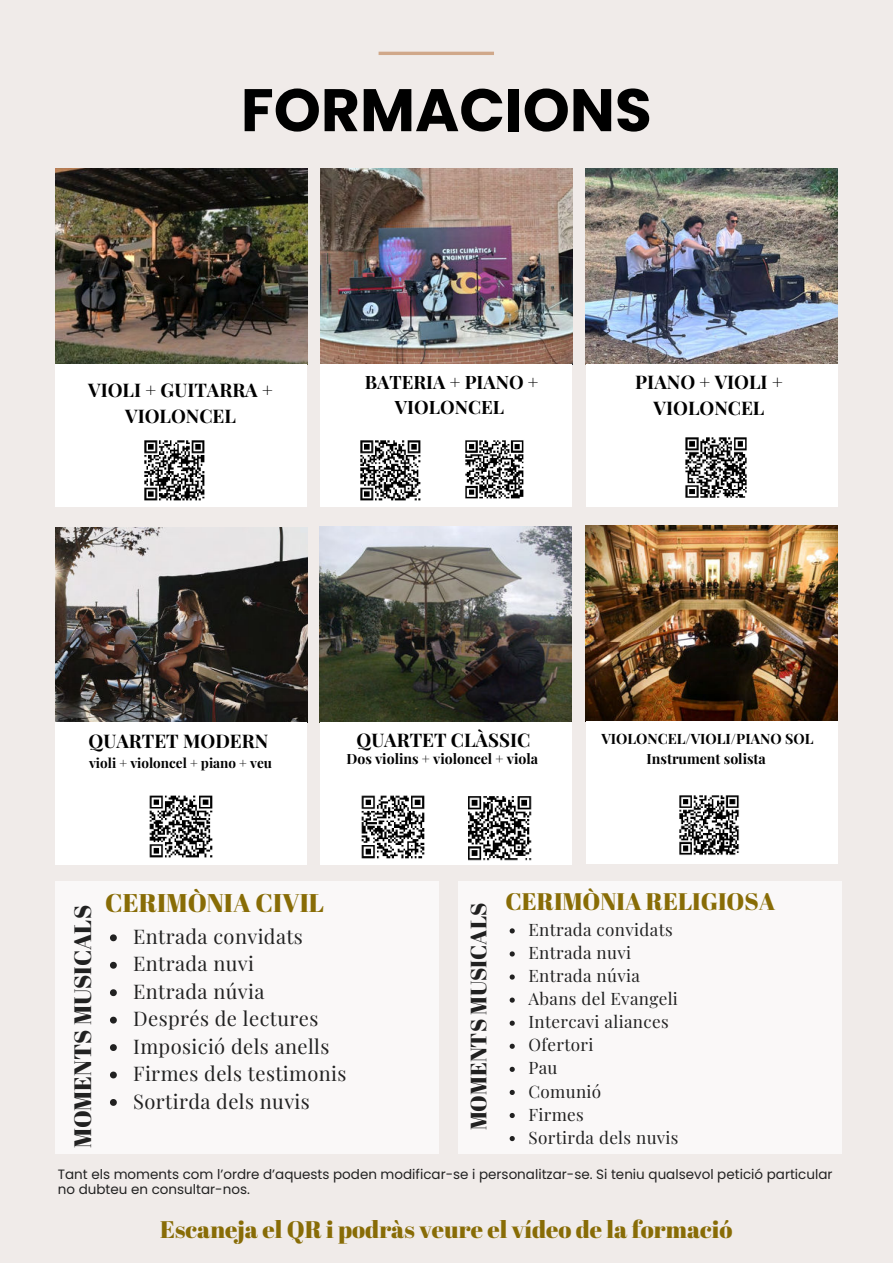
<style>
.page{position:relative;width:893px;height:1264px;background:#fff}
.page>*{position:absolute;margin:0;border:0;box-sizing:border-box;transform-origin:0 0}
.t1{font:700 60px "Poppins";color:#000}
.t2{font:25.65px "Abril Fatface";color:#886c06}
.t3{font:24px "Abril Fatface";color:#886c06}
.t4{font:23.85px "Abril Fatface";color:#886c06}
.t5{font:23.7px "Abril Fatface";color:#212121}
.t6{font:22.2px "Abril Fatface";color:#212121}
.t7{font:20.1px/27.5px "Playfair Display";letter-spacing:.02em;color:#212121}
.t8{font:700 18.75px/25.8px "Playfair Display";color:#000;text-align:center}
.t9{font:700 18.45px/24.8px "Playfair Display";color:#000;text-align:center}
.t10{font:17.1px/23.1px "Playfair Display";letter-spacing:.02em;color:#212121}
.t11{font:700 14.25px "Playfair Display";color:#000}
.t12{font:700 14.1px "Playfair Display";color:#000}
.t13{font:13.5px/14.5px "Poppins";color:#212121}
.t14{font:700 13.5px "Playfair Display";color:#000}
</style>
<div class="page">
<div style="left:0;top:0;width:892px;height:1262px;background:#f0ebe9"></div>
<img style="left:320px;top:169px;width:252px;height:195px">
<img style="left:586px;top:169px;width:251px;height:195px">
<div style="left:586px;top:364px;width:251px;height:142px;background:#fff"></div>
<div style="left:320px;top:364px;width:252px;height:142px;background:#fff"></div>
<hr style="left:378px;top:52px;width:116px;height:3px;background:#d0a88a">
<img style="left:320px;top:526px;width:251px;height:195px">
<img style="left:55px;top:527px;width:252px;height:195px">
<div style="left:320px;top:721px;width:251px;height:143px;background:#fff"></div>
<div style="left:55px;top:722px;width:252px;height:143px;background:#fff"></div>
<img style="left:360px;top:440px;width:61px;height:61px">
<img style="left:465px;top:440px;width:59px;height:59px">
<img style="left:149px;top:795px;width:64px;height:63px">
<img style="left:685px;top:437px;width:62px;height:61px">
<img style="left:361px;top:795px;width:64px;height:64px">
<img style="left:55px;top:169px;width:252px;height:195px">
<div style="left:55px;top:364px;width:252px;height:142px;background:#fff"></div>
<img style="left:137px;top:440px;width:73px;height:67px">
<div style="left:55px;top:881px;width:384px;height:272px;background:#faf8f8"></div>
<div style="left:458px;top:881px;width:383px;height:272px;background:#faf8f8"></div>
<img style="left:586px;top:525px;width:251px;height:196px">
<div style="left:586px;top:721px;width:251px;height:142px;background:#fff"></div>
<img style="left:679px;top:795px;width:61px;height:61px">
<img style="left:468px;top:796px;width:64px;height:65px">
<svg style="left:110px;top:934px;width:7px;height:7px"></svg>
<svg style="left:110px;top:961px;width:7px;height:7px"></svg>
<svg style="left:110px;top:989px;width:7px;height:7px"></svg>
<svg style="left:110px;top:1016px;width:7px;height:7px"></svg>
<svg style="left:110px;top:1044px;width:7px;height:6px"></svg>
<svg style="left:110px;top:1071px;width:7px;height:7px"></svg>
<svg style="left:110px;top:1099px;width:7px;height:6px"></svg>
<svg style="left:509px;top:928px;width:5px;height:5px"></svg>
<svg style="left:509px;top:951px;width:5px;height:5px"></svg>
<svg style="left:509px;top:974px;width:5px;height:5px"></svg>
<svg style="left:509px;top:997px;width:5px;height:5px"></svg>
<svg style="left:509px;top:1020px;width:5px;height:5px"></svg>
<svg style="left:509px;top:1043px;width:5px;height:5px"></svg>
<svg style="left:509px;top:1066px;width:5px;height:5px"></svg>
<svg style="left:509px;top:1089px;width:5px;height:5px"></svg>
<svg style="left:509px;top:1113px;width:5px;height:5px"></svg>
<svg style="left:509px;top:1136px;width:5px;height:5px"></svg>
<h1 class="t1" style="left:241px;top:75px;width:412px">FORMACIONS</h1>
<h3 class="t8" style="left:88px;top:376px;width:186px">VIOLI + GUITARRA +<br>VIOLONCEL</h3>
<h3 class="t9" style="left:365px;top:368px;width:175px">BATERIA + PIANO +<br>VIOLONCEL</h3>
<h3 class="t8" style="left:635px;top:368px;width:149px">PIANO + VIOLI +<br>VIOLONCEL</h3>
<h3 class="t8" style="left:89px;top:726px;width:181px">QUARTET MODERN</h3>
<h3 class="t8" style="left:356px;top:725px;width:175px">QUARTET CLÀSSIC</h3>
<p class="t12" style="left:346px;top:748px;width:193px">Dos violins + violoncel + viola</p>
<p class="t14" style="left:89px;top:752px;width:184px">violi + violoncel + piano + veu</p>
<p class="t11" style="left:601px;top:728px;width:213px">VIOLONCEL/VIOLI/PIANO SOL</p>
<p class="t12" style="left:646px;top:747px;width:121px">Instrument solista</p>
<h3 class="t4" style="left:505px;top:885px;width:271px">CERIMÒNIA RELIGIOSA</h3>
<p class="t10" style="left:528px;top:916px;width:152px">Entrada convidats<br>Entrada nuvi<br>Entrada núvia<br>Abans del Evangeli<br>Intercavi aliances<br>Ofertori<br>Pau<br>Comunió<br>Firmes<br>Sortirda dels nuvis</p>
<p class="t13" style="left:58px;top:1167px;width:776px">Tant els moments com l’ordre d’aquests poden modificar-se i personalitzar-se. Si teniu qualsevol petició particular no dubteu en consultar-nos.</p>
<h2 class="t2" style="left:105px;top:885px;width:220px">CERIMÒNIA CIVIL</h2>
<h3 class="t7" style="left:133px;top:921px;width:215px">Entrada convidats<br>Entrada nuvi<br>Entrada núvia<br>Després de lectures<br>Imposició dels anells<br>Firmes dels testimonis<br>Sortirda dels nuvis</h3>
<h3 class="t6" style="left:463px;top:1130px;width:229px;rotate:-90deg">MOMENTS MUSICALS</h3>
<h3 class="t5" style="left:66px;top:1148px;width:245px;rotate:-90deg">MOMENTS MUSICALS</h3>
<h3 class="t3" style="left:160px;top:1212px;width:573px">Escaneja el QR i podràs veure el vídeo de la formació</h3>
</div>
